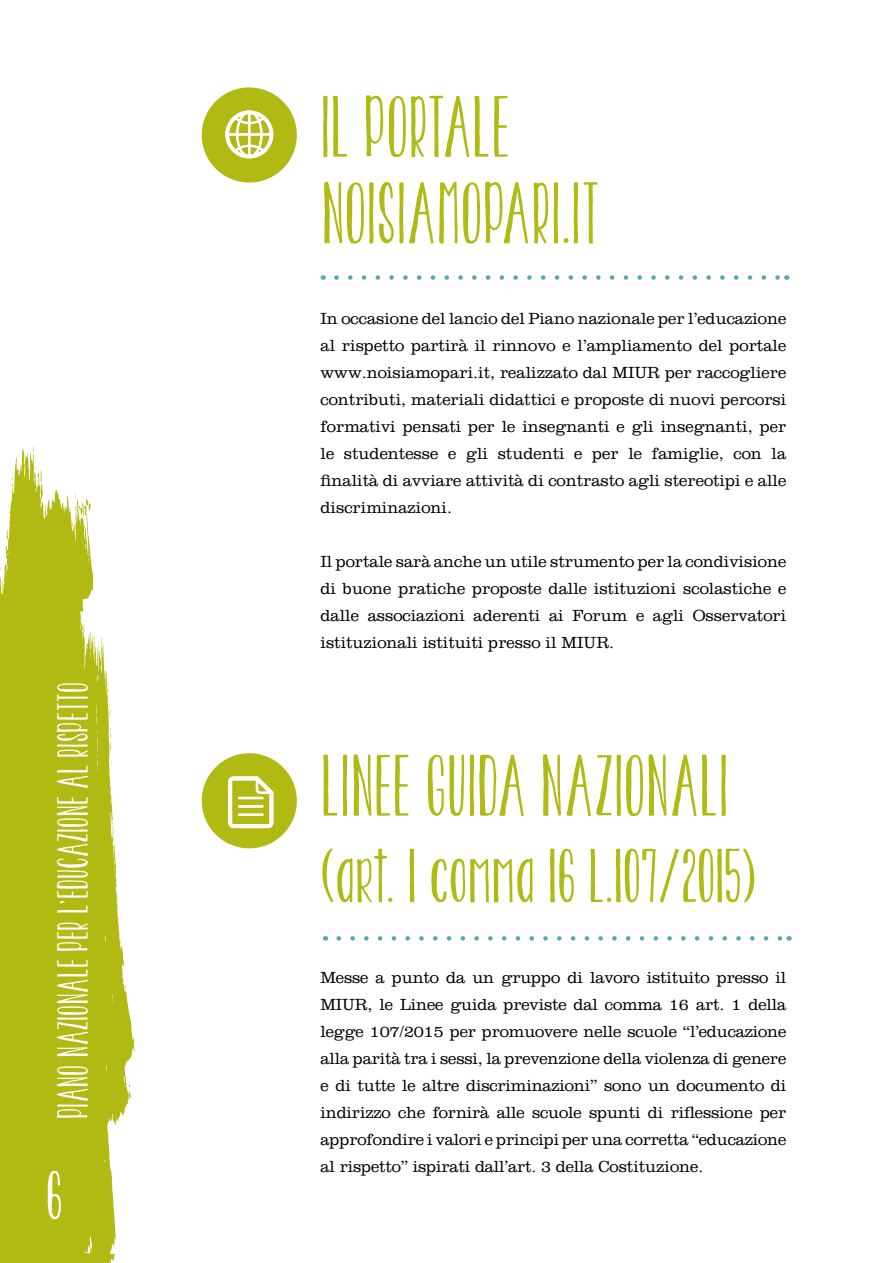
<style>
.page{position:relative;width:893px;height:1263px;background:#fff}
.page>*{position:absolute;margin:0;border:0;box-sizing:border-box;transform-origin:0 0}
.t1{font:72px/86.4px "KG Twois Better Than One";letter-spacing:.01em;color:#b0ba12}
.t2{font:63px "KG Twois Better Than One";color:#b0ba12}
.t3{font:57px "KG Twois Better Than One";color:#fff}
.t4{font:36px "KG Twois Better Than One";letter-spacing:.01em;color:#fff}
.t5{font:300 16.5px/27px "Clarendon";color:#000;text-align:justify}
</style>
<div class="page">
<svg style="left:0;top:449px;width:135px;height:814px;fill:#b0ba12"></svg>
<svg style="left:75px;top:492px;width:3px;height:7px"></svg>
<svg style="left:72px;top:519px;width:3px;height:8px"></svg>
<svg style="left:35px;top:460px;width:14px;height:47px"></svg>
<svg style="left:8px;top:505px;width:3px;height:13px"></svg>
<svg style="left:9px;top:477px;width:5px;height:12px"></svg>
<svg style="left:7px;top:526px;width:1px;height:14px"></svg>
<svg style="left:0;top:560px;width:6px;height:21px"></svg>
<svg style="left:336px;top:275px;width:443px;height:5px"></svg>
<svg style="left:339px;top:936px;width:443px;height:5px"></svg>
<div style="left:202px;top:87px;width:95px;height:96px;background:#b0ba12;border-radius:50%"></div>
<svg style="left:225px;top:110px;width:48px;height:48px"></svg>
<div style="left:202px;top:753px;width:95px;height:95px;background:#b0ba12;border-radius:50%"></div>
<svg style="left:228px;top:776px;width:45px;height:52px"></svg>
<h3 class="t4" style="left:53px;top:1119px;width:438px;rotate:-90deg">PIANO NAZIONALE PER L’EDUCAZIONE AL RISPETTO</h3>
<h3 class="t3" style="left:46px;top:1163px;width:18px">6</h3>
<h1 class="t1" style="left:321px;top:85px;width:280px">IL PORTALE<br>NOISIAMOPARI.IT</h1>
<p class="t5" style="left:321px;top:306px;width:467px">In occasione del lancio del Piano nazionale per l’educazione al rispetto partirà il rinnovo e l’ampliamento del portale www.noisiamopari.it, realizzato dal MIUR per raccogliere contributi, materiali didattici e proposte di nuovi percorsi formativi pensati per le insegnanti e gli insegnanti, per le studentesse e gli studenti e per le famiglie, con la finalità di avviare attività di contrasto agli stereotipi e alle discriminazioni.</p>
<p class="t5" style="left:321px;top:548px;width:467px">Il portale sarà anche un utile strumento per la condivisione di buone pratiche proposte dalle istituzioni scolastiche e dalle associazioni aderenti ai Forum e agli Osservatori istituzionali istituiti presso il MIUR.</p>
<h1 class="t1" style="left:321px;top:743px;width:409px">LINEE GUIDA NAZIONALI</h1>
<h2 class="t2" style="left:321px;top:840px;width:437px">(art. 1 comma 16 L.107/2015)</h2>
<p class="t5" style="left:321px;top:964px;width:467px">Messe a punto da un gruppo di lavoro istituito presso il MIUR, le Linee guida previste dal comma 16 art. 1 della legge 107/2015 per promuovere nelle scuole “l’educazione alla parità tra i sessi, la prevenzione della violenza di genere e di tutte le altre discriminazioni” sono un documento di indirizzo che fornirà alle scuole spunti di riflessione per approfondire i valori e principi per una corretta “educazione al rispetto” ispirati dall’art. 3 della Costituzione.</p>
</div>
